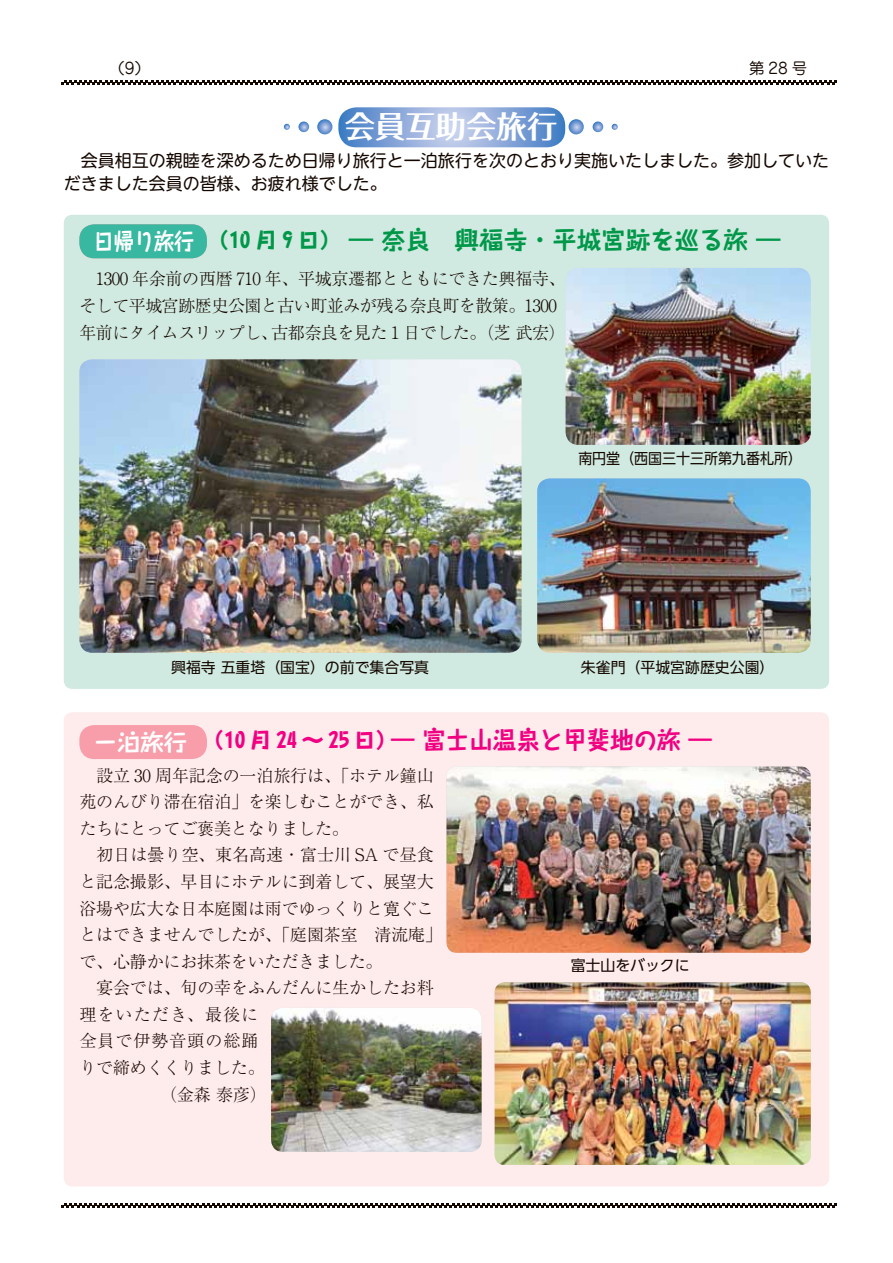
<style>
.page{position:relative;width:893px;height:1263px;background:#fff}
.page>*{position:absolute;margin:0;border:0;box-sizing:border-box;transform-origin:0 0}
.t1{font:700 30.45px "Folk Pro";color:#fff}
.t2{font:700 24.45px "Taka Hand Std";color:#009749}
.t3{font:700 24.45px "Taka Hand Std";color:#f10082;scale:.96 1}
.t4{font:700 23.4px "Taka Hand Std";color:#fff;scale:.86 1}
.t5{font:700 23.4px "Taka Hand Std";color:#fff}
.t6{font:800 21.3px "Taka Hand Std";color:#f10082}
.t7{font:800 21.3px "Taka Hand Std";color:#009749}
.t8{font:300 16.95px "Ryumin Pro";letter-spacing:-.01em;color:#140700}
.t9{font:16.95px/23.4px "UD Shin M Go Pro";color:#140700}
.t10{font:300 16.95px "Ryumin Pro";letter-spacing:-.03em;color:#140700}
.t11{font:300 16.95px "Ryumin Pro";letter-spacing:.065em;color:#140700}
.t12{font:300 16.95px "Ryumin Pro";letter-spacing:.06em;color:#140700}
.t13{font:15.45px "Jun 201 Pro";color:#140700}
.t14{font:14.85px "UD Shin Go Pro";color:#140700}
.t15{font:14.85px "UD Shin Go Pro";color:#140700;scale:.94 1}
.s1{font-weight:700;font-size:24.45px}
</style>
<div class="page">
<svg style="left:569px;top:119px;width:15px;height:15px"></svg>
<svg style="left:317px;top:119px;width:15px;height:15px"></svg>
<svg style="left:593px;top:121px;width:10px;height:11px"></svg>
<svg style="left:298px;top:121px;width:11px;height:11px"></svg>
<svg style="left:612px;top:124px;width:6px;height:6px"></svg>
<svg style="left:284px;top:124px;width:6px;height:6px"></svg>
<svg style="left:338px;top:107px;width:227px;height:40px;background:#8baada"></svg>
<div style="left:64px;top:215px;width:765px;height:474px;background:#d0eae1;border-radius:9px"></div>
<div style="left:79px;top:224px;width:128px;height:34px;background:#38b8a0;border-radius:15px"></div>
<div style="left:64px;top:712px;width:765px;height:474px;background:#feebec;border-radius:9px"></div>
<div style="left:79px;top:725px;width:128px;height:34px;background:#f79eaa;border-radius:15px"></div>
<img style="left:79px;top:359px;width:443px;height:294px">
<img style="left:537px;top:478px;width:274px;height:175px">
<img style="left:566px;top:268px;width:245px;height:177px">
<img style="left:271px;top:1008px;width:211px;height:144px">
<img style="left:495px;top:982px;width:316px;height:183px">
<img style="left:446px;top:766px;width:365px;height:187px">
<svg style="left:62px;top:80px;width:775px;height:5px"></svg>
<svg style="left:62px;top:1203px;width:775px;height:5px"></svg>
<p class="t13" style="left:109px;top:56px;width:42px">（9）</p>
<h1 class="t1" style="left:345px;top:100px;width:214px">会員互助会旅行</h1>
<p class="t13" style="left:749px;top:56px;width:59px">第28 号</p>
<p class="t9" style="left:64px;top:148px;width:767px">　会員相互の親睦を深めるため日帰り旅行と一泊旅行を次のとおり実施いたしました。参加していただきました会員の皆様、お疲れ様でした。</p>
<h2 class="t2" style="left:381px;top:223px;width:401px">奈良　興福寺・平城宮跡を巡る旅 ―</h2>
<p class="t7" style="left:208px;top:225px;width:167px">（10 月 9 日） <span class="s1">―</span></p>
<h3 class="t4" style="left:94px;top:225px;width:118px">日帰り旅行</h3>
<p class="t8" style="left:79px;top:266px;width:488px">　1300 年余前の西暦 710 年、平城京遷都とともにできた興福寺、</p>
<p class="t10" style="left:79px;top:292px;width:479px">そして平城宮跡歴史公園と古い町並みが残る奈良町を散策。1300</p>
<p class="t10" style="left:271px;top:319px;width:296px">古都奈良を見た１日でした。（芝武宏(</p>
<p class="t10" style="left:79px;top:319px;width:200px">年前にタイムスリップし、</p>
<p class="t14" style="left:171px;top:656px;width:259px">興福寺五重塔（国宝）の前で集合写真</p>
<p class="t15" style="left:578px;top:446px;width:240px">南円堂（西国三十三所第九番札所(</p>
<p class="t14" style="left:581px;top:656px;width:195px">朱雀門（平城宮跡歴史公園(</p>
<h2 class="t3" style="left:391px;top:722px;width:336px">― 富士山温泉と甲斐地の旅 ―</h2>
<p class="t6" style="left:203px;top:725px;width:195px">（10 月 24 ～ 25 日(</p>
<h3 class="t5" style="left:94px;top:726px;width:95px">一泊旅行</h3>
<p class="t8" style="left:79px;top:762px;width:356px">　設立 30 周年記念の一泊旅行は、「ホテル鐘山</p>
<p class="t8" style="left:79px;top:789px;width:356px">苑のんびり滞在宿泊」を楽しむことができ、私</p>
<p class="t8" style="left:79px;top:815px;width:271px">たちにとってご褒美となりました。</p>
<p class="t8" style="left:79px;top:842px;width:356px">　初日は曇り空、東名高速・富士川 SA で昼食</p>
<p class="t8" style="left:79px;top:868px;width:356px">と記念撮影、早目にホテルに到着して、展望大</p>
<p class="t8" style="left:79px;top:895px;width:356px">浴場や広大な日本庭園は雨でゆっくりと寛ぐこ</p>
<p class="t8" style="left:79px;top:921px;width:364px">とはできませんでしたが、「庭園茶室　清流庵「</p>
<p class="t8" style="left:79px;top:948px;width:305px">で、心静かにお抹茶をいただきました。</p>
<p class="t8" style="left:79px;top:974px;width:356px">　宴会では、旬の幸をふんだんに生かしたお料</p>
<p class="t11" style="left:79px;top:1001px;width:180px">理をいただき、最後に</p>
<p class="t12" style="left:79px;top:1028px;width:180px">全員で伊勢音頭の総踊</p>
<p class="t8" style="left:79px;top:1054px;width:187px">りで締めくくりました。</p>
<p class="t8" style="left:160px;top:1081px;width:108px">（金森泰彦(</p>
<p class="t14" style="left:571px;top:953px;width:121px">富士山をバックに</p>
</div>
